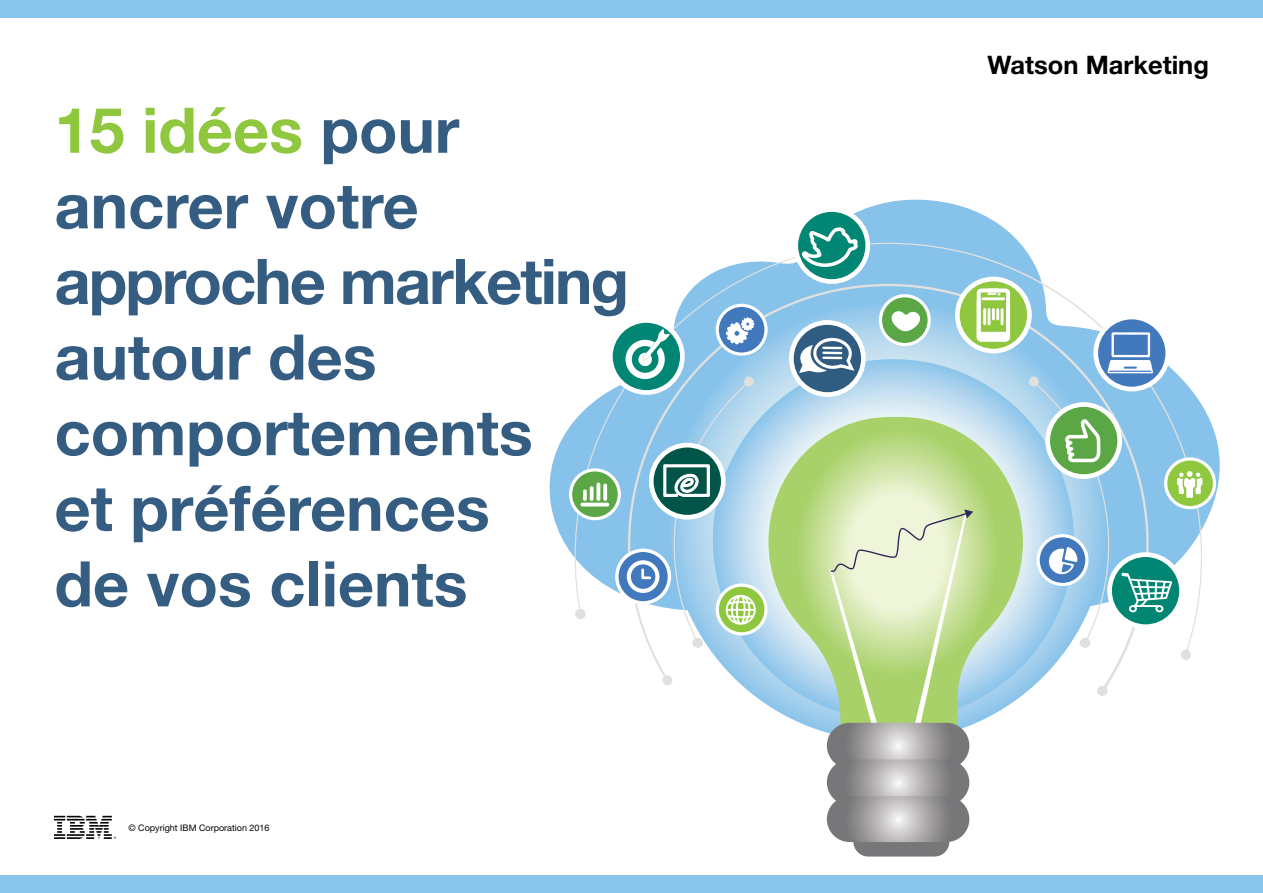
<style>
.page{position:relative;width:1263px;height:893px;background:#fff}
.page>*{position:absolute;margin:0;border:0;box-sizing:border-box;transform-origin:0 0}
.t1{font:700 63px/75.6px "Helvetica Neue";color:#355d82}
.t2{font:700 25.5px "Helvetica Neue";color:#000}
.t3{font:9px "Helvetica Neue";color:#000}
.s1{color:#8fc73e}
</style>
<div class="page">
<div style="left:0;top:0;width:1263px;height:17px;background:#89c5ec"></div>
<div style="left:0;top:876px;width:1263px;height:17px;background:#89c5ec"></div>
<svg style="left:54px;top:816px;width:62px;height:23px"></svg>
<svg style="left:549px;top:199px;width:671px;height:366px"></svg>
<svg style="left:768px;top:692px;width:255px;height:36px"></svg>
<div style="left:853px;top:827px;width:96px;height:29px;background:#777678;border-radius:15px"></div>
<svg style="left:827px;top:723px;width:142px;height:45px;background:#a09e9f"></svg>
<svg style="left:827px;top:759px;width:142px;height:46px;background:#9f9d9f"></svg>
<svg style="left:827px;top:796px;width:142px;height:46px;background:#9f9d9e"></svg>
<svg style="left:830px;top:692px;width:143px;height:34px;background:#aace8d"></svg>
<svg style="left:652px;top:654px;width:473px;height:38px"></svg>
<div style="left:662px;top:675px;width:10px;height:10px;background:#e0e0df;border-radius:50%"></div>
<svg style="left:575px;top:243px;width:627px;height:411px"></svg>
<div style="left:1181px;top:649px;width:10px;height:11px;background:#e0e0df;border-radius:50%"></div>
<div style="left:576px;top:609px;width:10px;height:10px;background:#e0e0df;border-radius:50%"></div>
<svg style="left:796px;top:209px;width:72px;height:73px"></svg>
<div style="left:793px;top:207px;width:77px;height:77px;border:5px solid #fff;border-radius:50%"></div>
<svg style="left:800px;top:226px;width:61px;height:43px"></svg>
<svg style="left:1048px;top:405px;width:72px;height:72px"></svg>
<div style="left:1045px;top:402px;width:77px;height:77px;border:5px solid #fff;border-radius:50%"></div>
<svg style="left:1109px;top:555px;width:72px;height:72px;background:#279887"></svg>
<div style="left:1107px;top:552px;width:77px;height:77px;border:5px solid #fff;border-radius:50%"></div>
<svg style="left:1121px;top:573px;width:51px;height:40px"></svg>
<svg style="left:957px;top:278px;width:73px;height:74px;fill:#8fc73e"></svg>
<div style="left:955px;top:277px;width:77px;height:76px;border:5px solid #fff;border-radius:50%"></div>
<svg style="left:975px;top:287px;width:36px;height:56px"></svg>
<hr style="left:987px;top:310px;width:3px;height:14px;background:#fff">
<hr style="left:983px;top:310px;width:3px;height:14px;background:#fff">
<svg style="left:617px;top:550px;width:52px;height:53px"></svg>
<div style="left:615px;top:549px;width:56px;height:56px;border:3px solid #fff;border-radius:50%"></div>
<svg style="left:610px;top:320px;width:72px;height:72px"></svg>
<div style="left:608px;top:318px;width:77px;height:77px;border:5px solid #fff;border-radius:50%"></div>
<svg style="left:1096px;top:317px;width:72px;height:72px;background:#5d8bc5"></svg>
<div style="left:1093px;top:315px;width:77px;height:76px;border:5px solid #fff;border-radius:50%"></div>
<svg style="left:791px;top:322px;width:72px;height:73px;background:#527695"></svg>
<div style="left:789px;top:320px;width:77px;height:77px;border:5px solid #fff;border-radius:50%"></div>
<svg style="left:717px;top:585px;width:49px;height:49px"></svg>
<div style="left:716px;top:583px;width:52px;height:52px;border:3px solid #fff;border-radius:50%"></div>
<div style="left:880px;top:296px;width:49px;height:48px;background:#5ba745;border-radius:50%"></div>
<div style="left:879px;top:294px;width:52px;height:52px;border:3px solid #fff;border-radius:50%"></div>
<svg style="left:717px;top:305px;width:49px;height:49px"></svg>
<div style="left:716px;top:304px;width:52px;height:52px;border:3px solid #fff;border-radius:50%"></div>
<svg style="left:570px;top:470px;width:49px;height:49px"></svg>
<div style="left:569px;top:468px;width:52px;height:52px;border:3px solid #fff;border-radius:50%"></div>
<svg style="left:1166px;top:459px;width:48px;height:49px"></svg>
<div style="left:1164px;top:457px;width:52px;height:52px;border:3px solid #fff;border-radius:50%"></div>
<svg style="left:1032px;top:380px;width:77px;height:316px"></svg>
<svg style="left:624px;top:317px;width:132px;height:326px"></svg>
<svg style="left:580px;top:482px;width:29px;height:24px"></svg>
<svg style="left:1107px;top:332px;width:46px;height:41px"></svg>
<svg style="left:1177px;top:471px;width:25px;height:27px"></svg>
<svg style="left:799px;top:336px;width:55px;height:37px"></svg>
<svg style="left:891px;top:311px;width:29px;height:21px"></svg>
<p class="t1" style="left:54px;top:91px;width:576px"><span class="s1">15 idées</span> pour ancrer votre approche marketing autour des comportements<br>et préférences<br>de vos clients</p>
<p class="t3" style="left:129px;top:822px;width:143px">© Copyright IBM Corporation 2016</p>
<p class="t2" style="left:987px;top:49px;width:223px">Watson Marketing</p>
</div>
